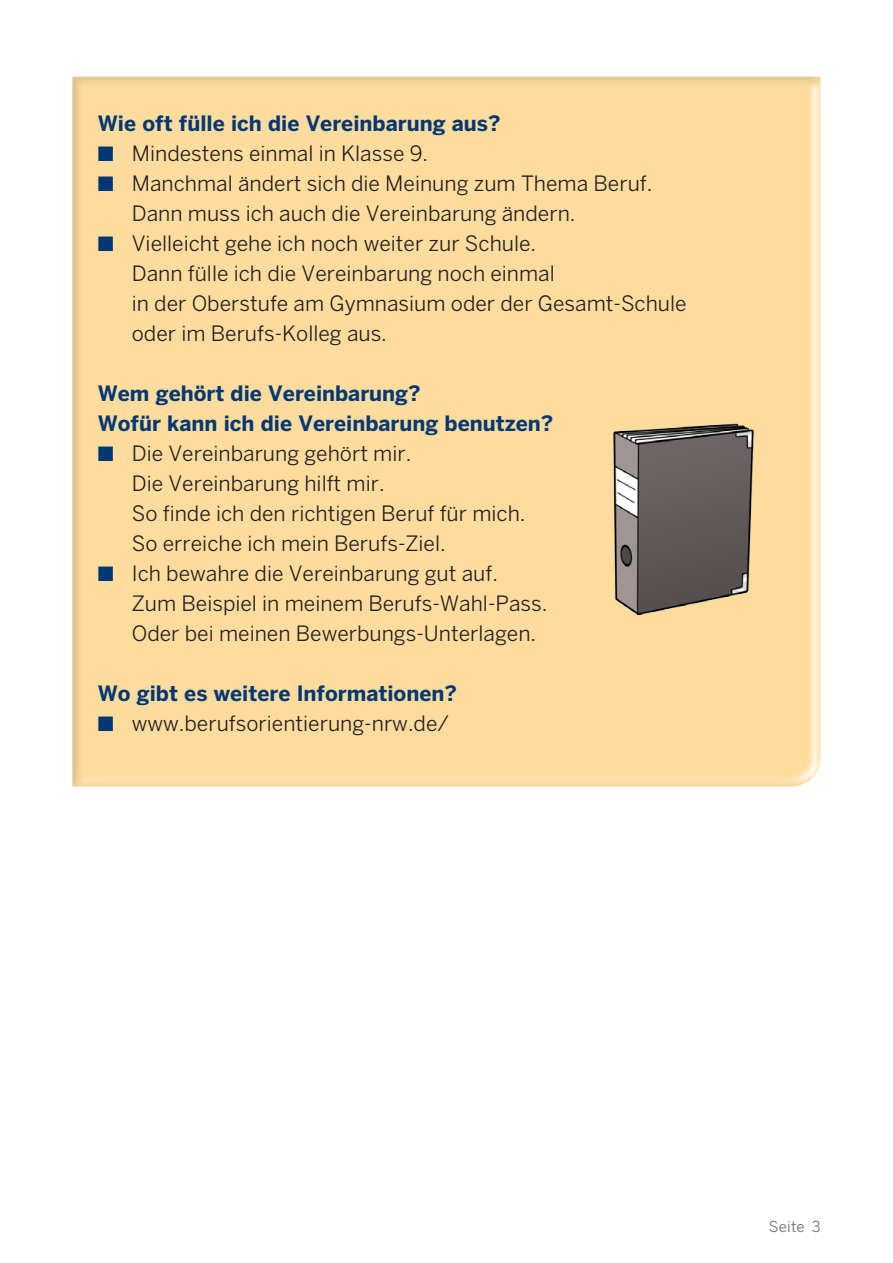
<style>
.page{position:relative;width:893px;height:1263px;background:#fff}
.page>*{position:absolute;margin:0;border:0;box-sizing:border-box;transform-origin:0 0}
.t1{font:21px/30px "Benton Sans";color:#231f20}
.t2{font:700 21px/30px "Benton Sans";color:#013874}
.t3{font:15px "Benton Sans";letter-spacing:.015em;color:#706f6f}
.s1{color:#013874}
</style>
<div class="page">
<div style="left:59px;top:66px;width:766px;height:722px;background:#1d1d1b;opacity:.5"></div>
<img style="left:599px;top:417px;width:164px;height:204px">
<h3 class="t2" style="left:98px;top:108px;width:404px">Wie oft fülle ich die Vereinbarung aus?</h3>
<p class="t1" style="left:98px;top:138px;width:332px"><span class="s1">■</span> Mindestens einmal in Klasse 9.</p>
<p class="t1" style="left:132px;top:168px;width:522px;text-indent:-34px"><span class="s1">■</span> Manchmal ändert sich die Meinung zum Thema Beruf.<br>Dann muss ich auch die Vereinbarung ändern.</p>
<p class="t1" style="left:132px;top:228px;width:556px;text-indent:-34px"><span class="s1">■</span> Vielleicht gehe ich noch weiter zur Schule.<br>Dann fülle ich die Vereinbarung noch einmal<br>in der Oberstufe am Gymnasium oder der Gesamt-Schule oder im Berufs-Kolleg aus.</p>
<h3 class="t2" style="left:98px;top:378px;width:457px">Wem gehört die Vereinbarung?<br>Wofür kann ich die Vereinbarung benutzen?</h3>
<p class="t1" style="left:132px;top:438px;width:395px;text-indent:-34px"><span class="s1">■</span> Die Vereinbarung gehört mir.<br>Die Vereinbarung hilft mir.<br>So finde ich den richtigen Beruf für mich.<br>So erreiche ich mein Berufs-Ziel.</p>
<p class="t1" style="left:132px;top:558px;width:417px;text-indent:-34px"><span class="s1">■</span> Ich bewahre die Vereinbarung gut auf.<br>Zum Beispiel in meinem Berufs-Wahl-Pass.<br>Oder bei meinen Bewerbungs-Unterlagen.</p>
<h3 class="t2" style="left:98px;top:678px;width:361px">Wo gibt es weitere Informationen?</h3>
<p class="t1" style="left:98px;top:708px;width:353px"><span class="s1">■</span> www.berufsorientierung-nrw.de/</p>
<p class="t3" style="left:769px;top:1218px;width:53px">Seite 3</p>
</div>
